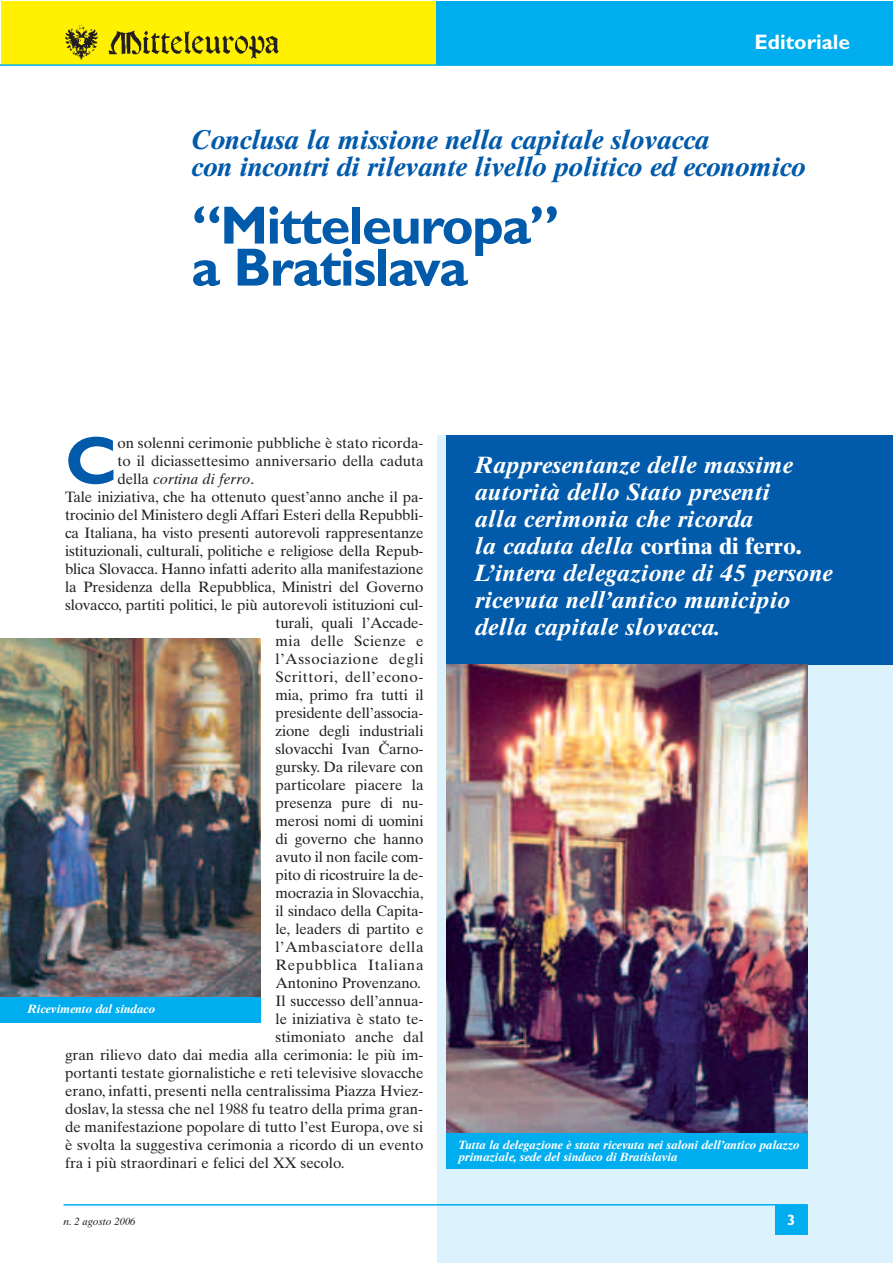
<style>
.page{position:relative;width:893px;height:1263px;background:#fff}
.page>*{position:absolute;margin:0;border:0;box-sizing:border-box;transform-origin:0 0}
.t1{font:700 67.95px "Gill Sans";color:#015aaa}
.t2{font:700 54px/42px "Gill Sans";letter-spacing:-.03em;color:#015aaa}
.t3{font:italic 700 27px/27px "Times Ten";letter-spacing:-.02em;color:#015aaa}
.t4{font:italic 700 23.55px/27px "Times Ten";color:#fff}
.t5{font:700 21px "Gill Sans";color:#fff}
.t6{font:15px "Times Ten";letter-spacing:-.01em;color:#231f20}
.t7{font:15px "Times Ten";letter-spacing:.04em;color:#231f20}
.t8{font:italic 15px "Times Ten";color:#231f20}
.t9{font:15px "Times Ten";letter-spacing:.045em;color:#231f20}
.t10{font:15px "Times Ten";letter-spacing:.05em;color:#231f20}
.t11{font:15px "Times Ten";letter-spacing:.03em;color:#231f20}
.t12{font:700 15px "Gill Sans";color:#fff}
.t13{font:italic 700 12px/12px "Times Ten";letter-spacing:-.015em;color:#fff}
.t14{font:italic 10.5px "Times Ten";color:#231f20}
.s1{font-style:normal}
.s2{font-family:"Times Ten East A"}
</style>
<div class="page">
<div style="left:437px;top:435px;width:456px;height:827px;background:#dcf2fc"></div>
<div style="left:436px;top:1px;width:457px;height:64px;background:#00aeef"></div>
<hr style="left:64px;top:1204px;width:744px;height:1px;background:#00aeef">
<div style="left:775px;top:1205px;width:33px;height:29px;background:#00aeef"></div>
<div style="left:1px;top:1px;width:435px;height:64px;background:#fff101"></div>
<img style="left:108px;top:30px;width:171px;height:29px">
<img style="left:65px;top:24px;width:33px;height:36px">
<hr style="left:1px;top:64px;width:892px;height:2px;background:#00aeef">
<div style="left:446px;top:435px;width:447px;height:230px;background:#015aaa"></div>
<img style="left:446px;top:665px;width:362px;height:468px">
<div style="left:446px;top:1133px;width:362px;height:35px;background:#00aeef"></div>
<img style="left:1px;top:638px;width:260px;height:359px">
<div style="left:1px;top:997px;width:260px;height:25px;background:#00aeef"></div>
<h3 class="t5" style="left:754px;top:34px;width:97px">Editoriale</h3>
<h3 class="t3" style="left:191px;top:129px;width:616px">Conclusa la missione nella capitale slovacca<br>con incontri di rilevante livello politico ed economico</h3>
<h2 class="t2" style="left:191px;top:210px;width:370px">“Mitteleuropa” a Bratislava</h2>
<h1 class="t1" style="left:65px;top:437px;width:54px">C</h1>
<p class="t6" style="left:117px;top:437px;width:308px">on solenni cerimonie pubbliche è stato ricorda-</p>
<p class="t6" style="left:117px;top:455px;width:308px">to il diciassettesimo anniversario della caduta</p>
<p class="t8" style="left:117px;top:473px;width:138px"><span class="s1">della</span> cortina di ferro<span class="s1">.</span></p>
<p class="t6" style="left:65px;top:491px;width:360px">Tale iniziativa, che ha ottenuto quest’anno anche il pa-</p>
<p class="t6" style="left:65px;top:509px;width:360px">trocinio del Ministero degli Affari Esteri della Repubbli-</p>
<p class="t6" style="left:65px;top:527px;width:360px">ca Italiana, ha visto presenti autorevoli rappresentanze</p>
<p class="t6" style="left:65px;top:545px;width:360px">istituzionali, culturali, politiche e religiose della Repub-</p>
<p class="t6" style="left:65px;top:563px;width:360px">blica Slovacca. Hanno infatti aderito alla manifestazione</p>
<p class="t6" style="left:65px;top:581px;width:360px">la Presidenza della Repubblica, Ministri del Governo</p>
<p class="t6" style="left:65px;top:599px;width:360px">slovacco, partiti politici, le più autorevoli istituzioni cul-</p>
<p class="t6" style="left:276px;top:617px;width:149px">turali, quali l’Accade-</p>
<p class="t11" style="left:276px;top:635px;width:149px">mia delle Scienze e</p>
<p class="t9" style="left:276px;top:653px;width:149px">l’Associazione degli</p>
<p class="t7" style="left:276px;top:671px;width:149px">Scrittori, dell’econo-</p>
<p class="t6" style="left:276px;top:689px;width:149px">mia, primo fra tutti il</p>
<p class="t6" style="left:276px;top:707px;width:149px">presidente dell’associa-</p>
<p class="t6" style="left:276px;top:725px;width:149px">zione degli industriali</p>
<p class="t6" style="left:276px;top:743px;width:149px">slovacchi Ivan <span class="s2">Č</span>arno-</p>
<p class="t6" style="left:276px;top:761px;width:149px">gursky. Da rilevare con</p>
<p class="t6" style="left:276px;top:779px;width:149px">particolare piacere la</p>
<p class="t6" style="left:276px;top:797px;width:149px">presenza pure di nu-</p>
<p class="t6" style="left:276px;top:815px;width:149px">merosi nomi di uomini</p>
<p class="t6" style="left:276px;top:833px;width:149px">di governo che hanno</p>
<p class="t6" style="left:276px;top:851px;width:149px">avuto il non facile com-</p>
<p class="t6" style="left:276px;top:869px;width:149px">pito di ricostruire la de-</p>
<p class="t6" style="left:276px;top:887px;width:149px">mocrazia in Slovacchia,</p>
<p class="t6" style="left:276px;top:905px;width:149px">il sindaco della Capita-</p>
<p class="t6" style="left:276px;top:923px;width:149px">le, leaders di partito e</p>
<p class="t7" style="left:276px;top:941px;width:149px">l’Ambasciatore della</p>
<p class="t10" style="left:276px;top:959px;width:149px">Repubblica Italiana</p>
<p class="t6" style="left:276px;top:977px;width:147px">Antonino Provenzano.</p>
<p class="t6" style="left:276px;top:995px;width:149px">Il successo dell’annua-</p>
<p class="t6" style="left:276px;top:1013px;width:149px">le iniziativa è stato te-</p>
<p class="t6" style="left:276px;top:1031px;width:149px">stimoniato anche dal</p>
<p class="t6" style="left:65px;top:1049px;width:360px">gran rilievo dato dai media alla cerimonia: le più im-</p>
<p class="t6" style="left:65px;top:1067px;width:360px">portanti testate giornalistiche e reti televisive slovacche</p>
<p class="t6" style="left:65px;top:1085px;width:360px">erano, infatti, presenti nella centralissima Piazza Hviez-</p>
<p class="t6" style="left:65px;top:1103px;width:360px">doslav, la stessa che nel 1988 fu teatro della prima gran-</p>
<p class="t6" style="left:65px;top:1121px;width:360px">de manifestazione popolare di tutto l’est Europa, ove si</p>
<p class="t6" style="left:65px;top:1139px;width:360px">è svolta la suggestiva cerimonia a ricordo di un evento</p>
<p class="t6" style="left:65px;top:1157px;width:281px">fra i più straordinari e felici del XX secolo.</p>
<p class="t13" style="left:27px;top:1004px;width:129px">Ricevimento dal sindaco</p>
<h3 class="t4" style="left:475px;top:454px;width:359px">Rappresentanze delle massime autorità dello Stato presenti<br>alla cerimonia che ricorda<br>la caduta della <span class="s1">cortina di ferro.<br></span>L’intera delegazione di 45 persone ricevuta nell’antico municipio della capitale slovacca.</h3>
<p class="t13" style="left:458px;top:1140px;width:343px">Tutta la delegazione è stata ricevuta nei saloni dell’antico palazzo primaziale, sede del sindaco di Bratislavia</p>
<p class="t14" style="left:64px;top:1217px;width:73px">n. 2 agosto 2006</p>
<p class="t12" style="left:787px;top:1214px;width:10px">3</p>
</div>
